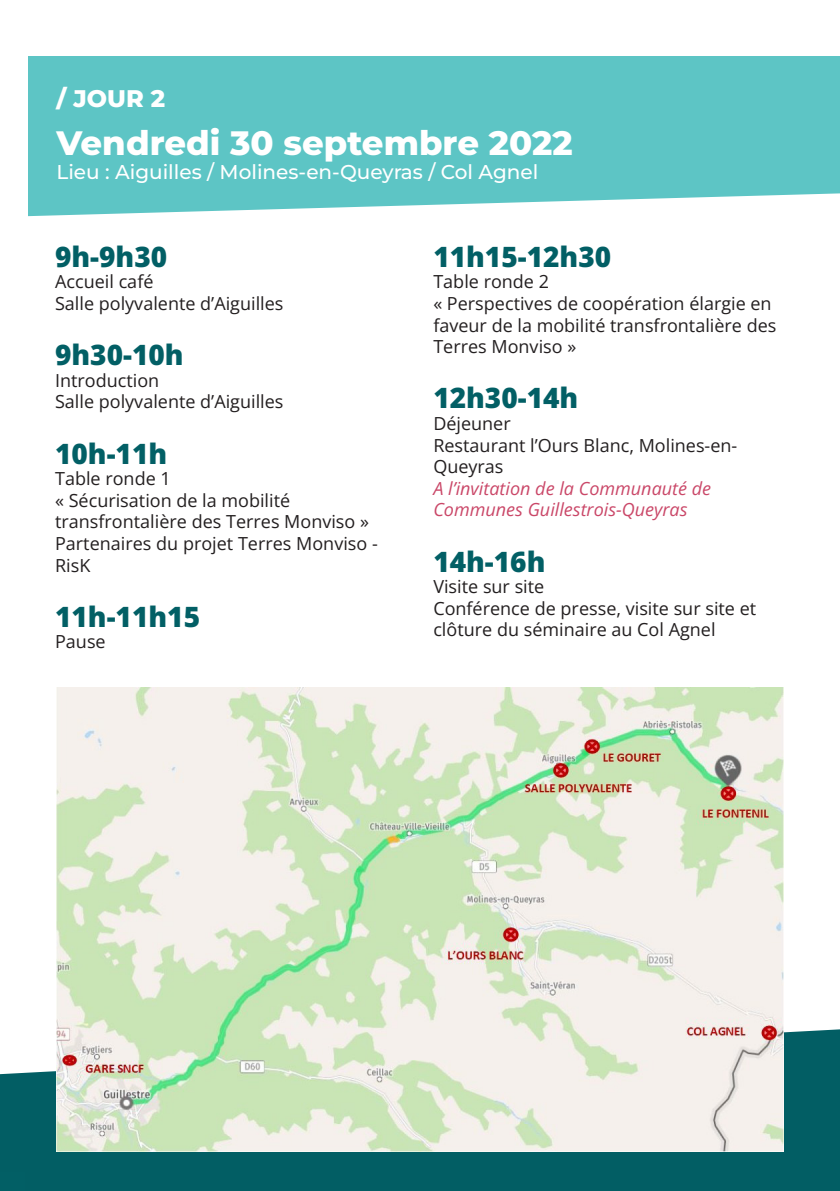
<style>
.page{position:relative;width:840px;height:1191px;background:#fff}
.page>*{position:absolute;margin:0;border:0;box-sizing:border-box;transform-origin:0 0}
.t1{font:800 33.8px "Montserrat";color:#fff}
.t2{font:800 28px "Open Sans";color:#025f65}
.t3{font:800 24px "Montserrat";color:#fff}
.t4{font:500 20px "Montserrat";color:#fff}
.t5{font:18px/21.6px "Open Sans";color:#231f20}
.t6{font:italic 18px "Open Sans";color:#ca4768}
</style>
<div class="page">
<svg style="left:0;top:1029px;width:839px;height:162px;background:#14696f"></svg>
<div style="left:0;top:1172px;width:25px;height:19px;background:#025f65"></div>
<div style="left:28px;top:57px;width:811px;height:166px;background:#5dc5c5"></div>
<img style="left:56px;top:687px;width:726px;height:464px">
<svg style="left:28px;top:193px;width:811px;height:30px;fill:#fff"></svg>
<p class="t3" style="left:56px;top:82px;width:110px">/ JOUR 2</p>
<p class="t1" style="left:56px;top:120px;width:517px">Vendredi 30 septembre 2022</p>
<p class="t4" style="left:56px;top:158px;width:483px">Lieu : Aiguilles / Molines-en-Queyras / Col Agnel</p>
<p class="t2" style="left:55px;top:237px;width:114px">9h-9h30</p>
<p class="t5" style="left:55px;top:270px;width:100px">Accueil café</p>
<p class="t5" style="left:55px;top:292px;width:230px">Salle polyvalente d’Aiguilles</p>
<p class="t2" style="left:55px;top:336px;width:130px">9h30-10h</p>
<p class="t5" style="left:55px;top:369px;width:106px">Introduction</p>
<p class="t5" style="left:55px;top:390px;width:230px">Salle polyvalente d’Aiguilles</p>
<p class="t2" style="left:55px;top:434px;width:114px">10h-11h</p>
<p class="t5" style="left:55px;top:467px;width:117px">Table ronde 1</p>
<p class="t5" style="left:55px;top:489px;width:315px">« Sécurisation de la mobilité transfrontalière des Terres Monviso »</p>
<p class="t5" style="left:55px;top:532px;width:324px">Partenaires du projet Terres Monviso -<br>RisK</p>
<p class="t2" style="left:55px;top:597px;width:146px">11h-11h15</p>
<p class="t5" style="left:55px;top:630px;width:52px">Pause</p>
<p class="t2" style="left:433px;top:237px;width:179px">11h15-12h30</p>
<p class="t5" style="left:433px;top:270px;width:117px">Table ronde 2</p>
<p class="t5" style="left:433px;top:292px;width:344px">« Perspectives de coopération élargie en faveur de la mobilité transfrontalière des<br>Terres Monviso »</p>
<p class="t2" style="left:433px;top:379px;width:146px">12h30-14h</p>
<p class="t5" style="left:433px;top:412px;width:79px">Déjeuner</p>
<p class="t5" style="left:433px;top:434px;width:305px">Restaurant l’Ours Blanc, Molines-en-<br>Queyras</p>
<p class="t6" style="left:433px;top:476px;width:279px">A l’invitation de la Communauté de</p>
<p class="t6" style="left:433px;top:497px;width:255px">Communes Guillestrois-Queyras</p>
<p class="t2" style="left:433px;top:542px;width:114px">14h-16h</p>
<p class="t5" style="left:433px;top:575px;width:112px">Visite sur site</p>
<p class="t5" style="left:433px;top:597px;width:324px">Conférence de presse, visite sur site et clôture du séminaire au Col Agnel</p>
</div>
